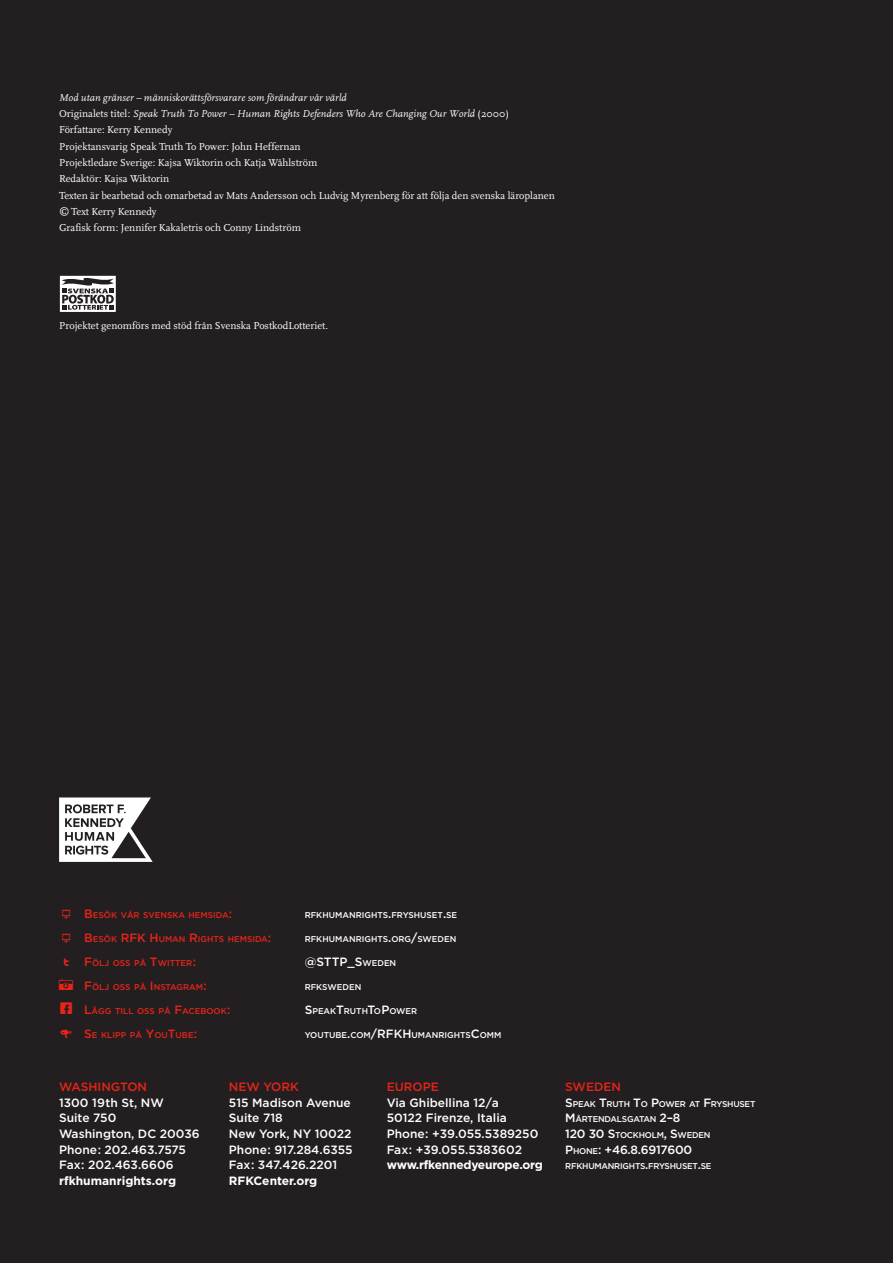
<style>
.page{position:relative;width:893px;height:1263px;background:#231f20}
.page>*{position:absolute;margin:0;border:0;box-sizing:border-box;transform-origin:0 0}
.body{font:500 12px "Gotham";color:#fff}
.body-2{font:700 12px "Gotham";letter-spacing:-.01em;color:#fff}
.body-3{font:500 12px "Gotham";letter-spacing:-.02em;color:#fff}
.body-4{font:500 12px "Gotham";color:#e72419}
.body-5{font:500 12px "Gotham";color:#e72419}
.BRÖD-UTAN_INDRAG{font:10.5px "Scala";color:#fff}
.BRÖD-UTAN_INDRAG-2{font:italic 10.5px "Scala";letter-spacing:.005em;color:#fff}
.body-6{font:500 8.4px "Gotham";letter-spacing:-.015em;color:#fff}
.t1{font:500 8.4px "Gotham";color:#e72419}
.s1{font-style:normal}
.s2{font-family:"Modern Pictograms";font-weight:400;font-size:13.5px}
.s3{font-size:12px}
.s4{font-size:8.4px}
.s5{font-family:"Modern Pictograms";font-weight:400;font-size:19.2px}
</style>
<div class="page">
<svg style="left:59px;top:797px;width:94px;height:65px"></svg>
<svg style="left:59px;top:275px;width:57px;height:37px"></svg>
<p class="BRÖD-UTAN_INDRAG-2" style="left:59px;top:92px;width:289px">Mod utan gränser – människorättsförsvarare som förändrar vår värld</p>
<p class="BRÖD-UTAN_INDRAG-2" style="left:59px;top:108px;width:452px"><span class="s1">Originalets titel:</span> Speak Truth To Power – Human Rights Defenders Who Are Changing Our World <span class="s1">(2000)</span></p>
<p class="BRÖD-UTAN_INDRAG" style="left:59px;top:124px;width:115px">Författare: Kerry Kennedy</p>
<p class="BRÖD-UTAN_INDRAG" style="left:59px;top:140px;width:243px">Projektansvarig Speak Truth To Power: John Heffernan</p>
<p class="BRÖD-UTAN_INDRAG" style="left:59px;top:157px;width:260px">Projektledare Sverige: Kajsa Wiktorin och Katja Wåhlström</p>
<p class="BRÖD-UTAN_INDRAG" style="left:59px;top:173px;width:112px">Redaktör: Kajsa Wiktorin</p>
<p class="BRÖD-UTAN_INDRAG" style="left:59px;top:189px;width:497px">Texten är bearbetad och omarbetad av Mats Andersson och Ludvig Myrenberg för att följa den svenska läroplanen</p>
<p class="BRÖD-UTAN_INDRAG" style="left:59px;top:206px;width:99px">© Text Kerry Kennedy</p>
<p class="BRÖD-UTAN_INDRAG" style="left:59px;top:222px;width:243px">Grafisk form: Jennifer Kakaletris och Conny Lindström</p>
<p class="BRÖD-UTAN_INDRAG" style="left:59px;top:320px;width:270px">Projektet genomförs med stöd från Svenska PostkodLotteriet.</p>
<p class="t1" style="left:61px;top:910px;width:173px"><span class="s2">s</span> <span class="s3">B</span>ESÖK VÅR SVENSKA HEMSIDA<span class="s3">:</span></p>
<p class="body-6" style="left:305px;top:910px;width:154px">RFKHUMANRIGHTS<span class="s3">.</span>FRYSHUSET<span class="s3">.</span>SE</p>
<p class="body-5" style="left:61px;top:931px;width:69px"><span class="s2">s</span> B<span class="s4">ESÖK</span> RFK</p>
<p class="t1" style="left:150px;top:934px;width:123px"><span class="s3">H</span> UMAN <span class="s3">R</span>IGHTS HEMSIDA<span class="s3">:</span></p>
<p class="body-6" style="left:305px;top:934px;width:153px">RFKHUMANRIGHTS<span class="s3">.</span>ORG<span class="s3">/</span>SWEDEN</p>
<p class="t1" style="left:63px;top:958px;width:135px"><span class="s2">t</span> <span class="s3">F</span>ÖLJ OSS PÅ <span class="s3">T</span>WITTER<span class="s3">:</span></p>
<p class="body-3" style="left:305px;top:955px;width:21px">@STTP</p>
<p class="body-6" style="left:348px;top:958px;width:50px"><span class="s3">_S</span>WEDEN</p>
<p class="t1" style="left:57px;top:982px;width:151px"><span class="s5">A</span> <span class="s3">F</span>ÖLJ OSS PÅ <span class="s3">I</span> NSTAGRAM<span class="s3">:</span></p>
<p class="body-6" style="left:305px;top:982px;width:58px">RFKSWEDEN</p>
<p class="t1" style="left:58px;top:1006px;width:173px"><span class="s5">G</span> <span class="s3">L</span>ÄGG TILL OSS PÅ <span class="s3">F</span>ACEBOOK<span class="s3">:</span></p>
<p class="body-6" style="left:305px;top:1006px;width:114px"><span class="s3">S</span>PEAK<span class="s3">T</span>RUTH<span class="s3">T</span>O<span class="s3">P</span>OWER</p>
<p class="t1" style="left:60px;top:1030px;width:139px"><span class="s2">h</span> <span class="s3">S</span>E KLIPP PÅ <span class="s3">Y</span>OU<span class="s3">T</span>UBE<span class="s3">:</span></p>
<p class="body-6" style="left:305px;top:1030px;width:82px">YOUTUBE<span class="s3">.</span>COM<span class="s3">/RFKH</span></p>
<p class="body-6" style="left:412px;top:1030px;width:91px">UMANRIGHTS<span class="s3">C</span>OMM</p>
<p class="body-4" style="left:59px;top:1080px;width:89px">WASHINGTON</p>
<p class="body" style="left:59px;top:1096px;width:106px">1300 19th St, NW</p>
<p class="body" style="left:59px;top:1111px;width:59px">Suite 750</p>
<p class="body" style="left:59px;top:1127px;width:142px">Washington, DC 20036</p>
<p class="body" style="left:59px;top:1142px;width:128px">Phone: 202.463.7575</p>
<p class="body" style="left:59px;top:1158px;width:116px">Fax: 202.463.6606</p>
<p class="body-2" style="left:59px;top:1174px;width:119px">rfkhumanrights.org</p>
<p class="body-4" style="left:229px;top:1080px;width:71px">NEW YORK</p>
<p class="body" style="left:229px;top:1096px;width:123px">515 Madison Avenue</p>
<p class="body" style="left:229px;top:1111px;width:55px">Suite 718</p>
<p class="body" style="left:229px;top:1127px;width:124px">New York, NY 10022</p>
<p class="body" style="left:229px;top:1142px;width:125px">Phone: 917.284.6355</p>
<p class="body" style="left:229px;top:1158px;width:110px">Fax: 347.426.2201</p>
<p class="body-2" style="left:229px;top:1174px;width:90px">RFKCenter.org</p>
<p class="body-4" style="left:387px;top:1080px;width:54px">EUROPE</p>
<p class="body" style="left:387px;top:1096px;width:114px">Via Ghibellina 12/a</p>
<p class="body" style="left:387px;top:1111px;width:122px">50122 Firenze, Italia</p>
<p class="body" style="left:387px;top:1127px;width:153px">Phone: +39.055.5389250</p>
<p class="body" style="left:387px;top:1142px;width:137px">Fax: +39.055.5383602</p>
<p class="body-2" style="left:387px;top:1158px;width:158px">www.rfkennedyeurope.org</p>
<p class="body-5" style="left:565px;top:1080px;width:11px">SWEDEN</p>
<p class="body-6" style="left:565px;top:1099px;width:192px"><span class="s3">S</span>PEAK <span class="s3">T</span>RUTH <span class="s3">T</span>O <span class="s3">P</span>OWER AT <span class="s3">F</span>RYSHUSET</p>
<p class="body-6" style="left:565px;top:1115px;width:117px"><span class="s3">M</span> ÅRTENDALSGATAN <span class="s3">2–8</span></p>
<p class="body-6" style="left:565px;top:1130px;width:147px"><span class="s3">120 30 S</span>TOCKHOLM<span class="s3">, S</span>WEDEN</p>
<p class="body-3" style="left:565px;top:1142px;width:128px">P<span class="s4">HONE</span>: +46.8.6917600</p>
<p class="body-6" style="left:565px;top:1161px;width:148px">RFKHUMANRIGHTS<span class="s3">.</span>FRYSHUSET<span class="s3">.</span>SE</p>
</div>
